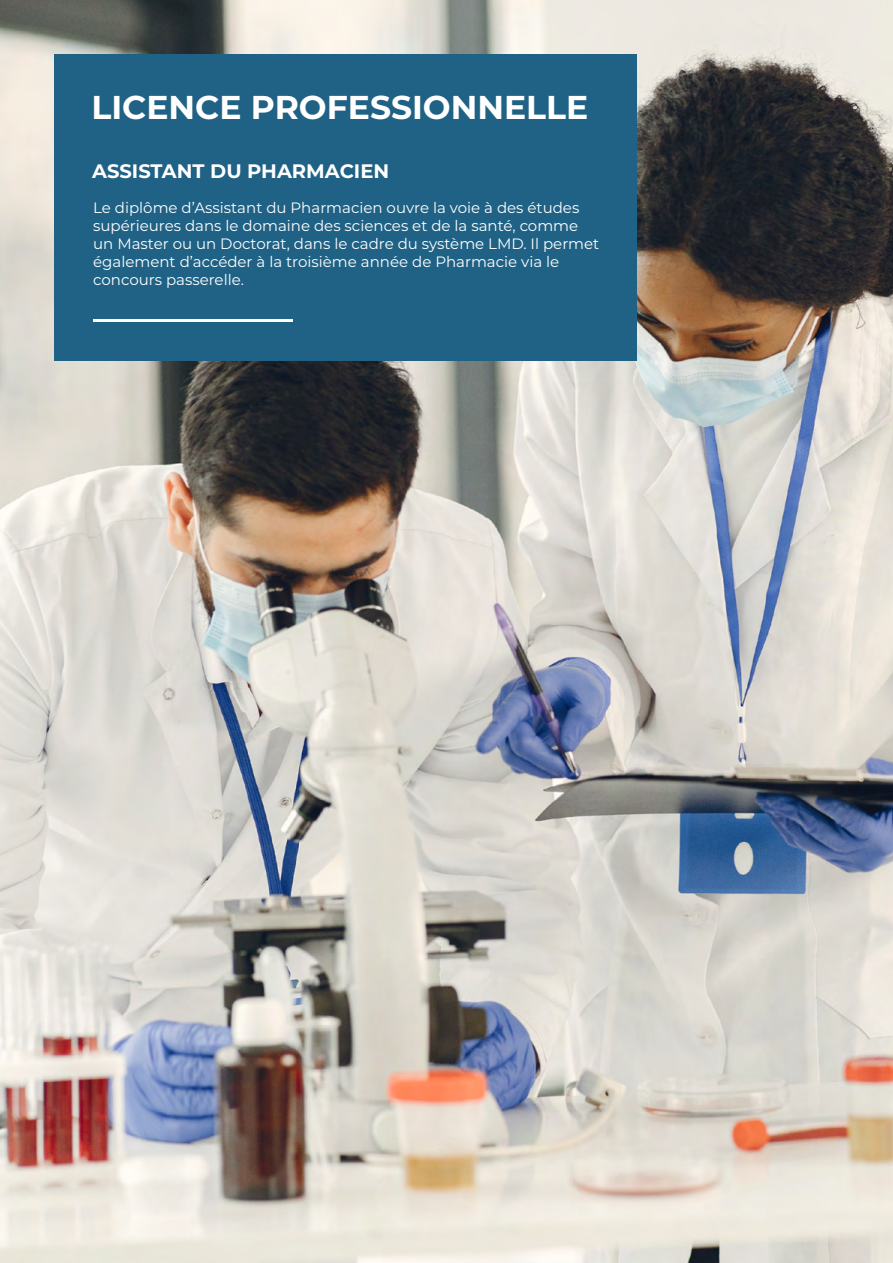
<style>
.page{position:relative;width:893px;height:1263px;background:#fff}
.page>*{position:absolute;margin:0;border:0;box-sizing:border-box;transform-origin:0 0}
.t1{font:700 33px "Montserrat";color:#fff}
.t2{font:700 19.5px "Montserrat";color:#fff}
.t3{font:15px/18px "Montserrat";color:#fff}
</style>
<div class="page">
<img style="left:0;top:0;width:893px;height:1263px">
<div style="left:54px;top:54px;width:583px;height:307px;background:#206285"></div>
<hr style="left:93px;top:319px;width:199px;height:2px;background:#fff">
<h1 class="t1" style="left:91px;top:83px;width:498px">LICENCE PROFESSIONNELLE</h1>
<h2 class="t2" style="left:92px;top:157px;width:299px">ASSISTANT DU PHARMACIEN</h2>
<p class="t3" style="left:93px;top:198px;width:508px">Le diplôme d’Assistant du Pharmacien ouvre la voie à des études supérieures dans le domaine des sciences et de la santé, comme un Master ou un Doctorat, dans le cadre du système LMD. Il permet également d’accéder à la troisième année de Pharmacie via le concours passerelle.</p>
</div>
